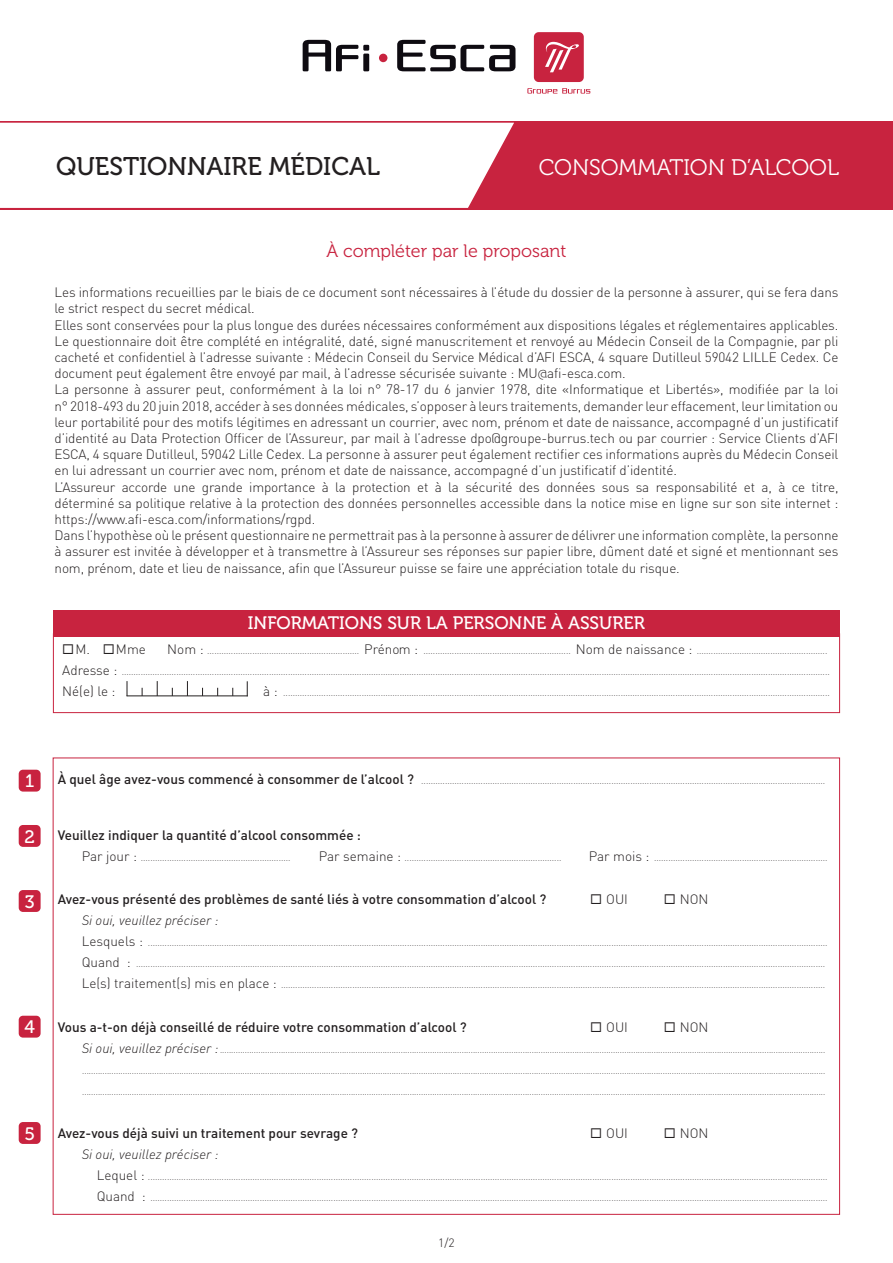
<style>
.page{position:relative;width:893px;height:1263px;background:#fff}
.page>*{position:absolute;margin:0;border:0;box-sizing:border-box;transform-origin:0 0}
.t1{font:25.5px "Museo 500";color:#231f20}
.t2{font:22.5px "Museo 300";color:#fff}
.t3{font:18px "Museo 500";color:#fff}
.t4{font:18px "Museo 300";color:#c8233f}
.t5{font:300 13.5px/16.2px "DIN";letter-spacing:-.01em;color:#231f20}
.t6{font:500 13.5px "DIN";color:#231f20}
.t7{font:italic 300 13.5px "DIN";color:#231f20}
.t8{font:300 12px "DIN";color:#231f20}
.t9{font:300 9px "DIN";color:#231f20}
.t10{font:italic 300 9px "DIN";color:#231f20}
.s1{font-family:"Museo 100";font-weight:400}
.s2{font-size:13.5px}
.s3{font-weight:500;font-size:13.5px}
</style>
<div class="page">
<svg style="left:52px;top:757px;width:788px;height:458px"></svg>
<div style="left:379px;top:54px;width:8px;height:8px;background:#c8233f;border-radius:50%"></div>
<svg style="left:527px;top:88px;width:63px;height:6px"></svg>
<div style="left:534px;top:32px;width:50px;height:50px;background:#c8233f;border-radius:5px"></div>
<svg style="left:545px;top:42px;width:34px;height:30px"></svg>
<svg style="left:303px;top:40px;width:66px;height:31px"></svg>
<svg style="left:397px;top:40px;width:118px;height:31px"></svg>
<div style="left:0;top:121px;width:893px;height:88px;background:#c8233f"></div>
<svg style="left:0;top:122px;width:518px;height:88px;background:#faecef"></svg>
<div style="left:19px;top:770px;width:22px;height:21px;background:#c8233f;border-radius:4px"></div>
<svg style="left:53px;top:637px;width:787px;height:76px"></svg>
<hr style="left:127px;top:696px;width:121px;height:1px;background:#231f20">
<svg style="left:127px;top:681px;width:1px;height:15px"></svg>
<svg style="left:157px;top:681px;width:1px;height:15px"></svg>
<svg style="left:187px;top:681px;width:1px;height:15px"></svg>
<svg style="left:247px;top:681px;width:1px;height:15px"></svg>
<div style="left:19px;top:825px;width:22px;height:22px;background:#c8233f;border-radius:4px"></div>
<div style="left:19px;top:890px;width:22px;height:22px;background:#c8233f;border-radius:4px"></div>
<div style="left:19px;top:1016px;width:22px;height:21px;background:#c8233f;border-radius:4px"></div>
<div style="left:19px;top:1122px;width:22px;height:22px;background:#c8233f;border-radius:4px"></div>
<div style="left:53px;top:610px;width:787px;height:27px;background:#c8233f"></div>
<svg style="left:602px;top:904px;width:13px;height:1px"></svg>
<svg style="left:675px;top:904px;width:14px;height:1px"></svg>
<svg style="left:602px;top:1032px;width:13px;height:1px"></svg>
<svg style="left:675px;top:1032px;width:14px;height:1px"></svg>
<svg style="left:602px;top:1138px;width:13px;height:1px"></svg>
<svg style="left:675px;top:1138px;width:14px;height:1px"></svg>
<h1 class="t1" style="left:56px;top:152px;width:325px">QUESTIONNAIRE MÉDICAL</h1>
<h2 class="t2" style="left:539px;top:155px;width:302px">CONSOMMATION D’ALCOOL</h2>
<h3 class="t4" style="left:326px;top:242px;width:242px">À compléter par le proposant</h3>
<p class="t5" style="left:54px;top:284px;width:786px">Les informations recueillies par le biais de ce document sont nécessaires à l’étude du dossier de la personne à assurer, qui se fera dans le strict respect du secret médical.<br>Elles sont conservées pour la plus longue des durées nécessaires conformément aux dispositions légales et réglementaires applicables.<br>Le questionnaire doit être complété en intégralité, daté, signé manuscritement et renvoyé au Médecin Conseil de la Compagnie, par pli cacheté et confidentiel à l’adresse suivante : Médecin Conseil du Service Médical d’AFI ESCA, 4 square Dutilleul 59042 LILLE Cedex. Ce document peut également être envoyé par mail, à l’adresse sécurisée suivante : MU<span class="s1">@</span>afi-esca.com.<br>La personne à assurer peut, conformément à la loi n° 78-17 du 6 janvier 1978, dite «Informatique et Libertés», modifiée par la loi n° 2018-493 du 20 juin 2018, accéder à ses données médicales, s’opposer à leurs traitements, demander leur effacement, leur limitation ou leur portabilité pour des motifs légitimes en adressant un courrier, avec nom, prénom et date de naissance, accompagné d’un justificatif d’identité au Data Protection Officer de l’Assureur, par mail à l’adresse dpo@groupe-burrus.tech ou par courrier : Service Clients d’AFI ESCA, 4 square Dutilleul, 59042 Lille Cedex. La personne à assurer peut également rectifier ces informations auprès du Médecin Conseil en lui adressant un courrier avec nom, prénom et date de naissance, accompagné d’un justificatif d’identité.<br>L’Assureur accorde une grande importance à la protection et à la sécurité des données sous sa responsabilité et a, à ce titre, déterminé sa politique relative à la protection des données personnelles accessible dans la notice mise en ligne sur son site internet : https://www.afi-esca.com/informations/rgpd.<br>Dans l’hypothèse où le présent questionnaire ne permettrait pas à la personne à assurer de délivrer une information complète, la personne à assurer est invitée à développer et à transmettre à l’Assureur ses réponses sur papier libre, dûment daté et signé et mentionnant ses nom, prénom, date et lieu de naissance, afin que l’Assureur puisse se faire une appréciation totale du risque.</p>
<h3 class="t3" style="left:248px;top:613px;width:398px">INFORMATIONS SUR LA PERSONNE À ASSURER</h3>
<h3 class="t5" style="left:62px;top:640px;width:85px">◻M. ◻Mme</h3>
<p class="t9" style="left:167px;top:645px;width:662px"><span class="s2">Nom :</span> ................................................................. <span class="s2">Prénom :</span> ............................................................... <span class="s2">Nom de naissance :</span> ........................................................</p>
<p class="t9" style="left:62px;top:666px;width:769px"><span class="s2">Adresse :</span> ...........................................................................................................................................................................................................................................................................................................</p>
<h3 class="t5" style="left:62px;top:682px;width:55px">Né(e) le :</h3>
<p class="t9" style="left:263px;top:687px;width:568px"><span class="s2">à :</span> .......................................................................................................................................................................................................................................</p>
<h3 class="t3" style="left:25px;top:771px;width:11px">1</h3>
<p class="t9" style="left:58px;top:775px;width:769px"><span class="s3">À quel âge avez-vous commencé à consommer de l’alcool ?</span> ...........................................................................................................................................................................</p>
<h3 class="t3" style="left:24px;top:827px;width:12px">2</h3>
<h3 class="t3" style="left:25px;top:892px;width:11px">3</h3>
<h3 class="t3" style="left:24px;top:1017px;width:12px">4</h3>
<h3 class="t3" style="left:24px;top:1124px;width:12px">5</h3>
<h3 class="t6" style="left:58px;top:826px;width:305px">Veuillez indiquer la quantité d’alcool consommée :</h3>
<p class="t9" style="left:82px;top:852px;width:210px"><span class="s2">Par jour :</span> ................................................................</p>
<p class="t9" style="left:319px;top:852px;width:244px"><span class="s2">Par semaine :</span> ...................................................................</p>
<p class="t9" style="left:589px;top:852px;width:240px"><span class="s2">Par mois :</span> ..........................................................................</p>
<h3 class="t6" style="left:58px;top:891px;width:490px">Avez-vous présenté des problèmes de santé liés à votre consommation d’alcool ?</h3>
<h3 class="t5" style="left:590px;top:891px;width:39px">◻ OUI</h3>
<h3 class="t5" style="left:664px;top:891px;width:46px">◻ NON</h3>
<h3 class="t7" style="left:82px;top:912px;width:138px">Si oui, veuillez préciser :</h3>
<p class="t9" style="left:82px;top:937px;width:747px"><span class="s2">Lesquels :</span> ...............................................................................................................................................................................................................................................................................................</p>
<p class="t9" style="left:82px;top:958px;width:745px"><span class="s2">Quand :</span> ...................................................................................................................................................................................................................................................................................................</p>
<p class="t9" style="left:82px;top:979px;width:745px"><span class="s2">Le(s) traitement(s) mis en place :</span> ......................................................................................................................................................................................................................................</p>
<h3 class="t6" style="left:58px;top:1018px;width:411px">Vous a-t-on déjà conseillé de réduire votre consommation d’alcool ?</h3>
<h3 class="t5" style="left:590px;top:1019px;width:39px">◻ OUI</h3>
<h3 class="t5" style="left:664px;top:1019px;width:46px">◻ NON</h3>
<p class="t10" style="left:82px;top:1044px;width:746px"><span class="s2">Si oui, veuillez préciser :</span> ............................................................................................................................................................................................................................................................................</p>
<p class="t10" style="left:83px;top:1065px;width:745px">.........................................................................................................................................................................................................................................................................................................................................</p>
<p class="t10" style="left:83px;top:1086px;width:745px">.........................................................................................................................................................................................................................................................................................................................................</p>
<h3 class="t6" style="left:58px;top:1125px;width:302px">Avez-vous déjà suivi un traitement pour sevrage ?</h3>
<h3 class="t5" style="left:590px;top:1125px;width:39px">◻ OUI</h3>
<h3 class="t5" style="left:664px;top:1125px;width:46px">◻ NON</h3>
<h3 class="t7" style="left:82px;top:1146px;width:138px">Si oui, veuillez préciser :</h3>
<p class="t9" style="left:97px;top:1171px;width:732px"><span class="s2">Lequel :</span> ..............................................................................................................................................................................................................................................................................................</p>
<p class="t9" style="left:97px;top:1192px;width:732px"><span class="s2">Quand :</span> ..............................................................................................................................................................................................................................................................................................</p>
<h3 class="t8" style="left:438px;top:1235px;width:18px">1/2</h3>
</div>
